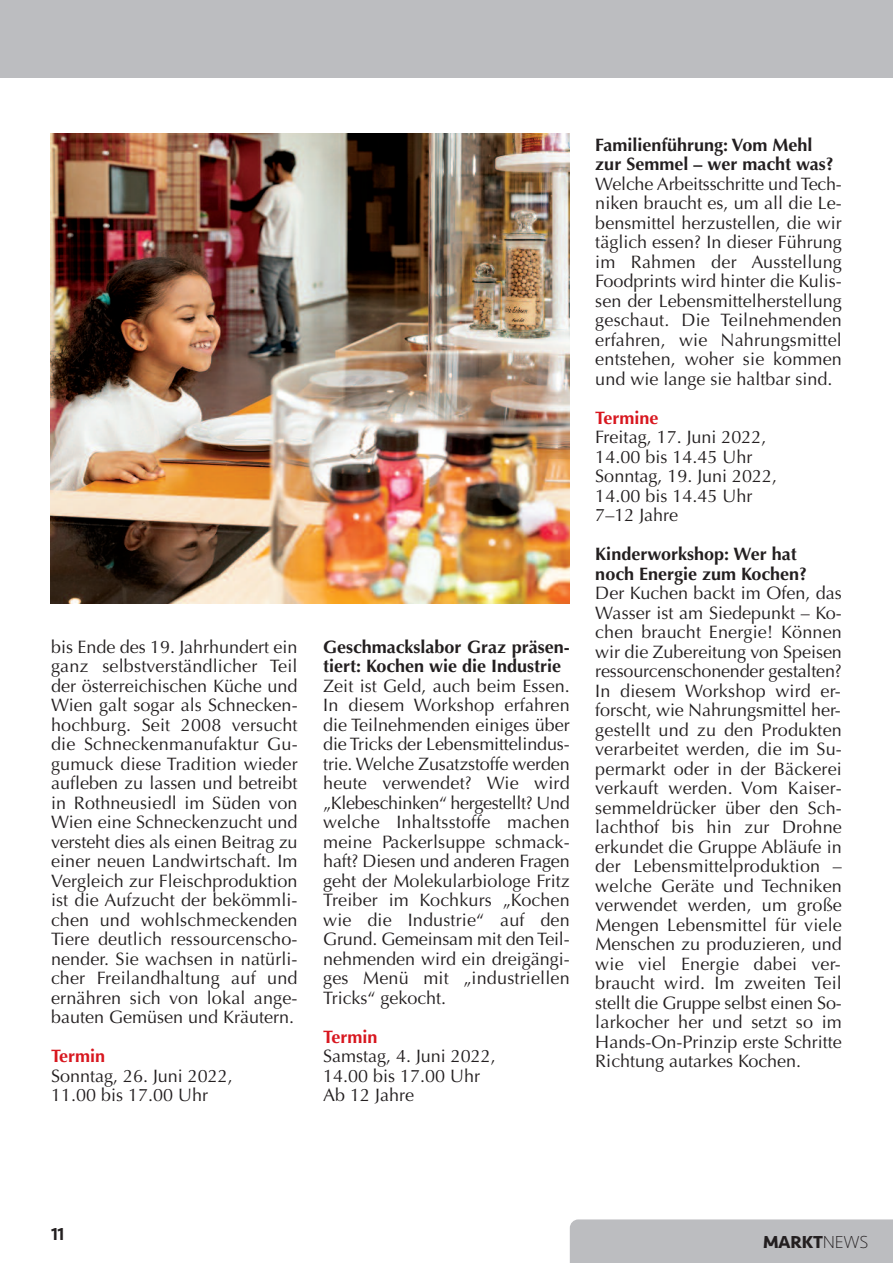
<style>
.page{position:relative;width:893px;height:1263px;background:#fff}
.page>*{position:absolute;margin:0;border:0;box-sizing:border-box;transform-origin:0 0}
.t1{font:18px/19.5px "Optima";color:#231f20;text-align:justify}
.t2{font:700 18px/19.5px "Optima";color:#231f20}
.t3{font:700 18px "Optima";color:#d8171f}
.t4{font:700 18px "Seravek";letter-spacing:-.015em;color:#231f20}
.t5{font:500 18px "Seravek";color:#231f20}
.s1{font-weight:200}
</style>
<div class="page">
<div style="left:570px;top:1219px;width:323px;height:44px;background:#bcbdc0"></div>
<div style="left:0;top:0;width:893px;height:78px;background:#bcbdc0"></div>
<img style="left:51px;top:134px;width:519px;height:469px">
<p class="t1" style="left:51px;top:637px;width:248px">bis Ende des 19. Jahrhundert ein ganz selbstverständlicher Teil der österreichischen Küche und Wien galt sogar als Schnecken&shy;hochburg. Seit 2008 versucht die Schneckenmanufaktur Gu&shy;gumuck diese Tradition wieder aufleben zu lassen und betreibt in Rothneusiedl im Süden von Wien eine Schneckenzucht und versteht dies als einen Beitrag zu einer neuen Landwirtschaft. Im Vergleich zur Fleischproduktion ist die Aufzucht der bekömmli&shy;chen und wohlschmeckenden Tiere deutlich ressourcenscho&shy;nender. Sie wachsen in natürli&shy;cher Freilandhaltung auf und ernähren sich von lokal ange&shy;bauten Gemüsen und Kräutern.</p>
<p class="t3" style="left:51px;top:1045px;width:56px">Termin</p>
<p class="t1" style="left:51px;top:1066px;width:183px">Sonntag, 26. Juni 2022,<br>11.00 bis 17.00 Uhr</p>
<p class="t2" style="left:323px;top:637px;width:248px">Geschmackslabor Graz präsen&shy;tiert: Kochen wie die Industrie</p>
<p class="t1" style="left:323px;top:676px;width:248px">Zeit ist Geld, auch beim Essen.<br>In diesem Workshop erfahren die Teilnehmenden einiges über die Tricks der Lebensmittelindus&shy;trie. Welche Zusatzstoffe werden heute verwendet? Wie wird „Klebeschinken“ hergestellt? Und welche Inhaltsstoffe machen meine Packerlsuppe schmack&shy;haft? Diesen und anderen Fragen geht der Molekularbiologe Fritz Treiber im Kochkurs „Kochen wie die Industrie“ auf den Grund. Gemeinsam mit den Teil&shy;nehmenden wird ein dreigängi&shy;ges Menü mit „industriellen Tricks“ gekocht.</p>
<p class="t3" style="left:323px;top:1026px;width:56px">Termin</p>
<p class="t1" style="left:323px;top:1046px;width:174px;text-align:left">Samstag, 4. Juni 2022,<br>14.00 bis 17.00 Uhr<br>Ab 12 Jahre</p>
<p class="t2" style="left:595px;top:135px;width:240px">Familienführung: Vom Mehl zur Semmel – wer macht was?</p>
<p class="t1" style="left:595px;top:174px;width:248px">Welche Arbeitsschritte und Tech&shy;niken braucht es, um all die Le&shy;bensmittel herzustellen, die wir täglich essen? In dieser Führung im Rahmen der Ausstellung Foodprints wird hinter die Kulis&shy;sen der Lebensmittelherstellung geschaut. Die Teilnehmenden erfahren, wie Nahrungsmittel entstehen, woher sie kommen und wie lange sie haltbar sind.</p>
<p class="t3" style="left:595px;top:407px;width:65px">Termine</p>
<p class="t1" style="left:595px;top:427px;width:183px;text-align:left">Freitag, 17. Juni 2022,<br>14.00 bis 14.45 Uhr<br>Sonntag, 19. Juni 2022,<br>14.00 bis 14.45 Uhr<br>7–12 Jahre</p>
<p class="t2" style="left:595px;top:544px;width:213px">Kinderworkshop: Wer hat noch Energie zum Kochen?</p>
<p class="t1" style="left:595px;top:583px;width:248px">Der Kuchen backt im Ofen, das Wasser ist am Siedepunkt – Ko&shy;chen braucht Energie! Können wir die Zubereitung von Speisen ressourcenschonender gestalten?<br>In diesem Workshop wird er&shy;forscht, wie Nahrungsmittel her&shy;gestellt und zu den Produkten verarbeitet werden, die im Su&shy;permarkt oder in der Bäckerei verkauft werden. Vom Kaiser&shy;semmeldrücker über den Sch&shy;lachthof bis hin zur Drohne erkundet die Gruppe Abläufe in der Lebensmittelproduktion – welche Geräte und Techniken verwendet werden, um große Mengen Lebensmittel für viele Menschen zu produzieren, und wie viel Energie dabei ver&shy;braucht wird. Im zweiten Teil stellt die Gruppe selbst einen So&shy;larkocher her und setzt so im Hands-On-Prinzip erste Schritte Richtung autarkes Kochen.</p>
<p class="t5" style="left:51px;top:1223px;width:15px">11</p>
<p class="t4" style="left:763px;top:1227px;width:107px">MARKT<span class="s1">NEWS</span></p>
</div>
